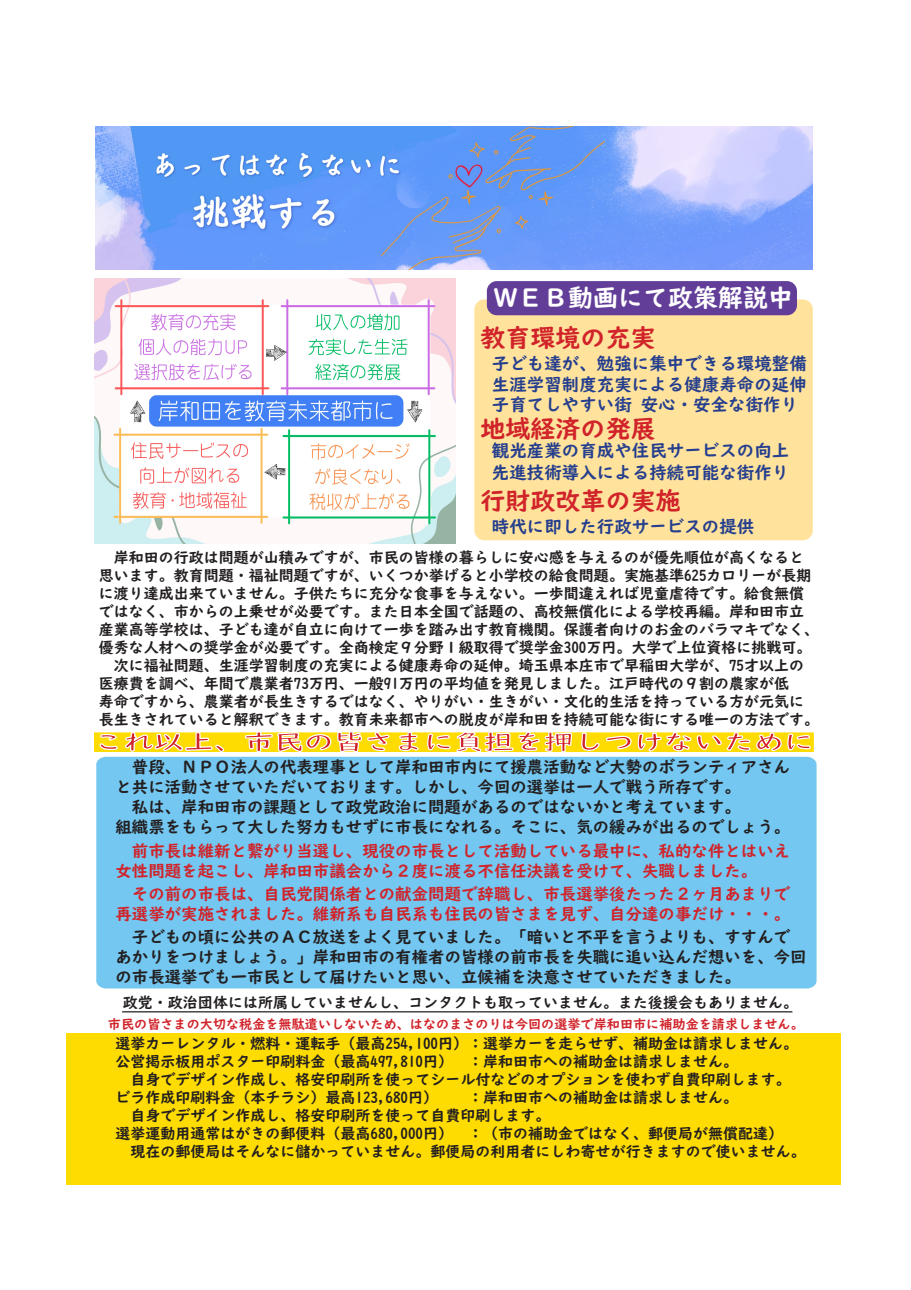
<style>
.page{position:relative;width:911px;height:1290px;background:#fff}
.page>*{position:absolute;margin:0;border:0;box-sizing:border-box;transform-origin:0 0}
.t1{font:25px "UD Digi Kyokasho N B";color:#d1232a}
.t2{font:25px "UD Digi Kyokasho N B";color:#fff}
.t3{font:21.62px "UD Digi Kyokasho N B";color:#d1232a;scale:1.39 1}
.t4{font:17.5px/20.6px "UD Digi Kyokasho N B";color:#253f8e;text-align:justify}
.t5{font:16.5px/19.8px "UD Digi Kyokasho N B";color:#231f20}
.t6{font:16.5px/19.8px "UD Digi Kyokasho N B";color:#d1232a}
.t7{font:15px/18px "UD Digi Kyokasho N B";color:#231f20}
.t8{font:13.12px "UD Digi Kyokasho N B";color:#d1232a}
</style>
<div class="page">
<div style="left:67px;top:1033px;width:774px;height:152px;background:#ffdc01"></div>
<img style="left:96px;top:126px;width:716px;height:144px">
<hr style="left:122px;top:1011px;width:670px;height:1px;background:#231f20">
<img style="left:94px;top:279px;width:361px;height:265px">
<div style="left:474px;top:299px;width:339px;height:241px;background:#ffe29c;border-radius:10px"></div>
<div style="left:487px;top:281px;width:310px;height:34px;background:#623e99;border-radius:10px"></div>
<div style="left:93px;top:732px;width:721px;height:20px;background:#ffdc01"></div>
<div style="left:93px;top:731px;width:722px;height:22px;border:1px solid #fff"></div>
<div style="left:96px;top:757px;width:720px;height:231px;background:#73c7f0"></div>
<svg style="left:99px;top:734px;width:19px;height:16px"></svg>
<svg style="left:124px;top:731px;width:101px;height:22px"></svg>
<svg style="left:244px;top:731px;width:146px;height:49px"></svg>
<svg style="left:398px;top:731px;width:21px;height:21px"></svg>
<svg style="left:426px;top:731px;width:147px;height:101px"></svg>
<svg style="left:580px;top:731px;width:231px;height:21px"></svg>
<h1 class="t2" style="left:493px;top:282px;width:301px">ＷＥＢ動画にて政策解説中</h1>
<h1 class="t1" style="left:480px;top:322px;width:176px">教育環境の充実</h1>
<p class="t4" style="left:492px;top:353px;width:316px">子ども達が、勉強に集中できる環境整備生涯学習制度充実による健康寿命の延伸子育てしやすい街 安心・安全な街作り</p>
<h1 class="t1" style="left:480px;top:414px;width:176px">地域経済の発展</h1>
<p class="t4" style="left:492px;top:441px;width:299px">観光産業の育成や住民サービスの向上</p>
<p class="t4" style="left:492px;top:462px;width:299px">先進技術導入による持続可能な街作り</p>
<h1 class="t1" style="left:480px;top:486px;width:201px">行財政改革の実施</h1>
<p class="t4" style="left:492px;top:516px;width:264px">時代に即した行政サービスの提供</p>
<p class="t7" style="left:99px;top:549px;width:722px">　岸和田の行政は問題が山積みですが、市民の皆様の暮らしに安心感を与えるのが優先順位が高くなると思います。教育問題・福祉問題ですが、いくつか挙げると小学校の給食問題。実施基準625カロリーが長期に渡り達成出来ていません。子供たちに充分な食事を与えない。一歩間違えれば児童虐待です。給食無償ではなく、市からの上乗せが必要です。また日本全国で話題の、高校無償化による学校再編。岸和田市立産業高等学校は、子ども達が自立に向けて一歩を踏み出す教育機関。保護者向けのお金のバラマキでなく、優秀な人材への奨学金が必要です。全商検定９分野１級取得で奨学金300万円。大学で上位資格に挑戦可。　次に福祉問題、生涯学習制度の充実による健康寿命の延伸。埼玉県本庄市で早稲田大学が、75才以上の医療費を調べ、年間で農業者73万円、一般91万円の平均値を発見しました。江戸時代の９割の農家が低<br>寿命ですから、農業者が長生きするではなく、やりがい・生きがい・文化的生活を持っている方が元気に長生きされていると解釈できます。教育未来都市への脱皮が岸和田を持続可能な街にする唯一の方法です。</p>
<h2 class="t3" style="left:94px;top:729px;width:519px">これ以上、市民の皆さまに負担を押しつけないために</h2>
<p class="t5" style="left:115px;top:757px;width:676px">　普段、ＮＰＯ法人の代表理事として岸和田市内にて援農活動など大勢のボランティアさんと共に活動させていただいております。しかし、今回の選挙は一人で戦う所存です。<br>　私は、岸和田市の課題として政党政治に問題があるのではないかと考えています。<br>組織票をもらって大した努力もせずに市長になれる。そこに、気の緩みが出るのでしょう。</p>
<p class="t6" style="left:115px;top:841px;width:676px;text-indent:16px">前市長は維新と繋がり当選し、現役の市長として活動している最中に、私的な件とはいえ女性問題を起こし、岸和田市議会から２度に渡る不信任決議を受けて、失職しました。</p>
<p class="t6" style="left:115px;top:884px;width:676px">　その前の市長は、自民党関係者との献金問題で辞職し、市長選挙後たった２ヶ月あまりで再選挙が実施されました。維新系も自民系も住民の皆さまを見ず、自分達の事だけ・・・。</p>
<p class="t5" style="left:115px;top:927px;width:693px">　子どもの頃に公共のＡＣ放送をよく見ていました。「暗いと不平を言うよりも、すすんであかりをつけましょう。」岸和田市の有権者の皆様の前市長を失職に追い込んだ想いを、今回の市長選挙でも一市民として届けたいと思い、立候補を決意させていただきました。</p>
<p class="t7" style="left:123px;top:993px;width:677px">政党・政治団体には所属していませんし、コンタクトも取っていません。また後援会もありません。</p>
<p class="t7" style="left:115px;top:1035px;width:692px">選挙カーレンタル・燃料・運転手（最高254,100円）：選挙カーを走らせず、補助金は請求しません。公営掲示板用ポスター印刷料金（最高497,810円）　：岸和田市への補助金は請求しません。<br>　自身でデザイン作成し、格安印刷所を使ってシール付などのオプションを使わず自費印刷します。ビラ作成印刷料金（本チラシ）最高123,680円）　　：岸和田市への補助金は請求しません。<br>　自身でデザイン作成し、格安印刷所を使って自費印刷します。<br>選挙運動用通常はがきの郵便料（最高680,000円）　：（市の補助金ではなく、郵便局が無償配達）<br>　現在の郵便局はそんなに儲かっていません。郵便局の利用者にしわ寄せが行きますので使いません。</p>
<p class="t8" style="left:108px;top:1016px;width:697px">市民の皆さまの大切な税金を無駄遣いしないため、はなのまさのりは今回の選挙で岸和田市に補助金を請求しません。</p>
</div>
